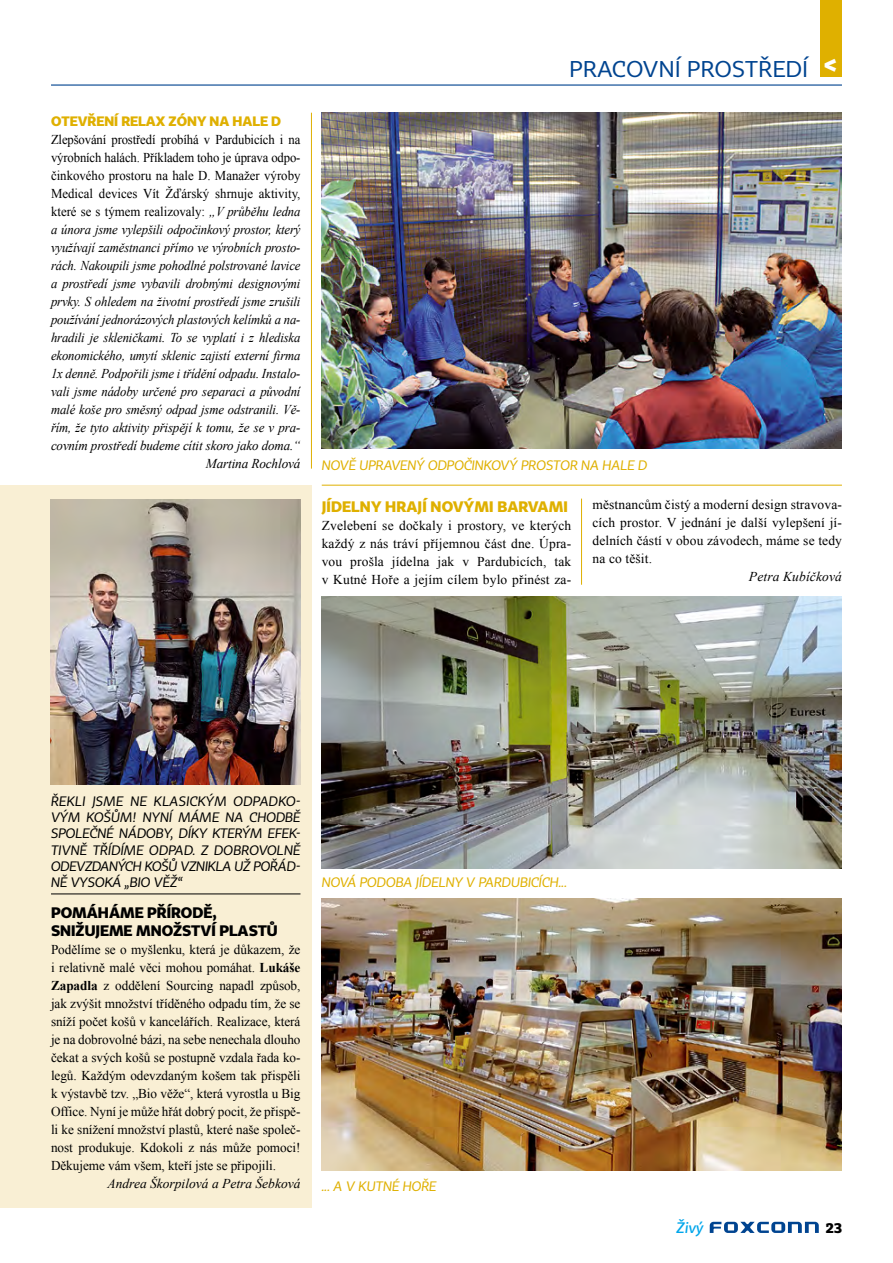
<style>
.page{position:relative;width:893px;height:1263px;background:#fff}
.page>*{position:absolute;margin:0;border:0;box-sizing:border-box;transform-origin:0 0}
.t1{font:22.5px "Tabac Sans";letter-spacing:.02em;color:#004490}
.t2{font:700 15px/18px "Tabac Sans";color:#000}
.t3{font:700 15px "Tabac Sans";letter-spacing:.01em;color:#dfb000}
.t4{font:italic 500 15px "Tabac Sans";color:#00a6eb}
.t5{font:700 14.25px "Tabac Sans";color:#000}
.t6{font:13.5px/18px "Times New Roman CE";letter-spacing:.01em;color:#000;text-align:justify}
.t7{font:italic 13.5px/18px "Times New Roman CE";letter-spacing:-.01em;color:#000;text-align:right;scale:.94 1}
.t8{font:italic 13.5px/16.2px "Tabac Sans";letter-spacing:-.02em;color:#000;text-align:justify}
.t9{font:italic 13.5px "Tabac Sans";color:#dfb000}
.t10{font:italic 13.5px "Times New Roman CE";letter-spacing:-.01em;color:#000}
.t11{font:700 13.5px "Tabac Sans";color:#dfb000}
.t12{font:italic 13.5px "Times New Roman CE";letter-spacing:.01em;color:#000}
.s1{font-style:normal}
.s2{font-weight:700}
</style>
<div class="page">
<hr style="left:51px;top:84px;width:791px;height:2px;background:#004490">
<svg style="left:710px;top:1222px;width:109px;height:11px"></svg>
<div style="left:0;top:485px;width:311px;height:723px;background:#f9efd4"></div>
<div style="left:820px;top:0;width:22px;height:76px;background:#dfb000"></div>
<hr style="left:311px;top:113px;width:1px;height:356px;background:#dfb000">
<hr style="left:581px;top:499px;width:1px;height:86px;background:#dfb000">
<img style="left:322px;top:596px;width:520px;height:272px">
<img style="left:322px;top:898px;width:520px;height:272px">
<img style="left:322px;top:113px;width:520px;height:336px">
<img style="left:50px;top:500px;width:250px;height:284px">
<hr style="left:322px;top:485px;width:520px;height:1px;background:#dfb000">
<hr style="left:51px;top:893px;width:249px;height:1px;background:#000">
<p class="t11" style="left:51px;top:113px;width:232px">OTEVŘENÍ RELAX ZÓNY NA HALE D</p>
<p class="t7" style="left:51px;top:130px;width:267px"><span class="s1">Zlepšování prostředí probíhá v Pardubicích i na výrobních halách. Příkladem toho je úprava odpo&shy;činkového prostoru na hale D. Manažer výroby Medical devices Vít Žďárský shrnuje aktivity, které se s týmem realizovaly:</span> „V průběhu ledna a února jsme vylepšili odpočinkový prostor, který využívají zaměstnanci přímo ve výrobních prosto&shy;rách. Nakoupili jsme pohodlné polstrované lavice a prostředí jsme vybavili drobnými designovými prvky. S ohledem na životní prostředí jsme zrušili používání jednorázových plastových kelímků a na&shy;hradili je skleničkami. To se vyplatí i z hlediska ekonomického, umytí sklenic zajistí externí firma 1x denně. Podpořili jsme i třídění odpadu. Instalo&shy;vali jsme nádoby určené pro separaci a původní malé koše pro směsný odpad jsme odstranili. Vě&shy;řím, že tyto aktivity přispějí k tomu, že se v pra&shy;covním prostředí budeme cítit skoro jako doma.“ Martina Rochlová</p>
<h1 class="t1" style="left:569px;top:55px;width:240px">PRACOVNÍ PROSTŘEDÍ</h1>
<p class="t9" style="left:322px;top:457px;width:327px">NOVĚ UPRAVENÝ ODPOČINKOVÝ PROSTOR NA HALE D</p>
<p class="t3" style="left:322px;top:497px;width:248px">JÍDELNY HRAJÍ NOVÝMI BARVAMI</p>
<p class="t6" style="left:322px;top:516px;width:251px">Zvelebení se dočkaly i prostory, ve kterých každý z nás tráví příjemnou část dne. Úpra&shy;vou prošla jídelna jak v Pardubicích, tak v Kutné Hoře a jejím cílem bylo přinést za-</p>
<p class="t6" style="left:592px;top:495px;width:251px">městnancům čistý a moderní design stravova&shy;cích prostor. V jednání je další vylepšení jí&shy;delních částí v obou závodech, máme se tedy na co těšit.</p>
<p class="t12" style="left:749px;top:569px;width:95px">Petra Kubíčková</p>
<p class="t8" style="left:51px;top:793px;width:251px">ŘEKLI JSME NE KLASICKÝM ODPADKO-VÝM KOŠŮM! NYNÍ MÁME NA CHODBĚ SPOLEČNÉ NÁDOBY, DÍKY KTERÝM EFEK-TIVNĚ TŘÍDÍME ODPAD. Z DOBROVOLNĚ ODEVZDANÝCH KOŠŮ VZNIKLA UŽ POŘÁD-NĚ VYSOKÁ „BIO VĚŽ“</p>
<p class="t2" style="left:51px;top:904px;width:228px">POMÁHÁME PŘÍRODĚ,<br>SNIŽUJEME MNOŽSTVÍ PLASTŮ</p>
<p class="t6" style="left:51px;top:940px;width:251px">Podělíme se o myšlenku, která je důkazem, že i relativně malé věci mohou pomáhat. <span class="s2">Lukáše Zapadla</span> z oddělení Sourcing napadl způsob, jak zvýšit množství tříděného odpadu tím, že se sníží počet košů v kancelářích. Realizace, která je na dobrovolné bázi, na sebe nenechala dlouho čekat a svých košů se postupně vzdala řada ko&shy;legů. Každým odevzdaným košem tak přispěli k výstavbě tzv. „Bio věže“, která vyrostla u Big Office. Nyní je může hřát dobrý pocit, že přispě&shy;li ke snížení množství plastů, které naše společ&shy;nost produkuje. Kdokoli z nás může pomoci!<br>Děkujeme vám všem, kteří jste se připojili.</p>
<p class="t10" style="left:108px;top:1176px;width:194px">Andrea Škorpilová a Petra Šebková</p>
<p class="t9" style="left:322px;top:874px;width:247px">NOVÁ PODOBA JÍDELNY V PARDUBICÍCH...</p>
<p class="t9" style="left:322px;top:1178px;width:116px">... A V KUTNÉ HOŘE</p>
<p class="t4" style="left:677px;top:1218px;width:29px">Živý</p>
<p class="t5" style="left:826px;top:1219px;width:18px">23</p>
</div>
